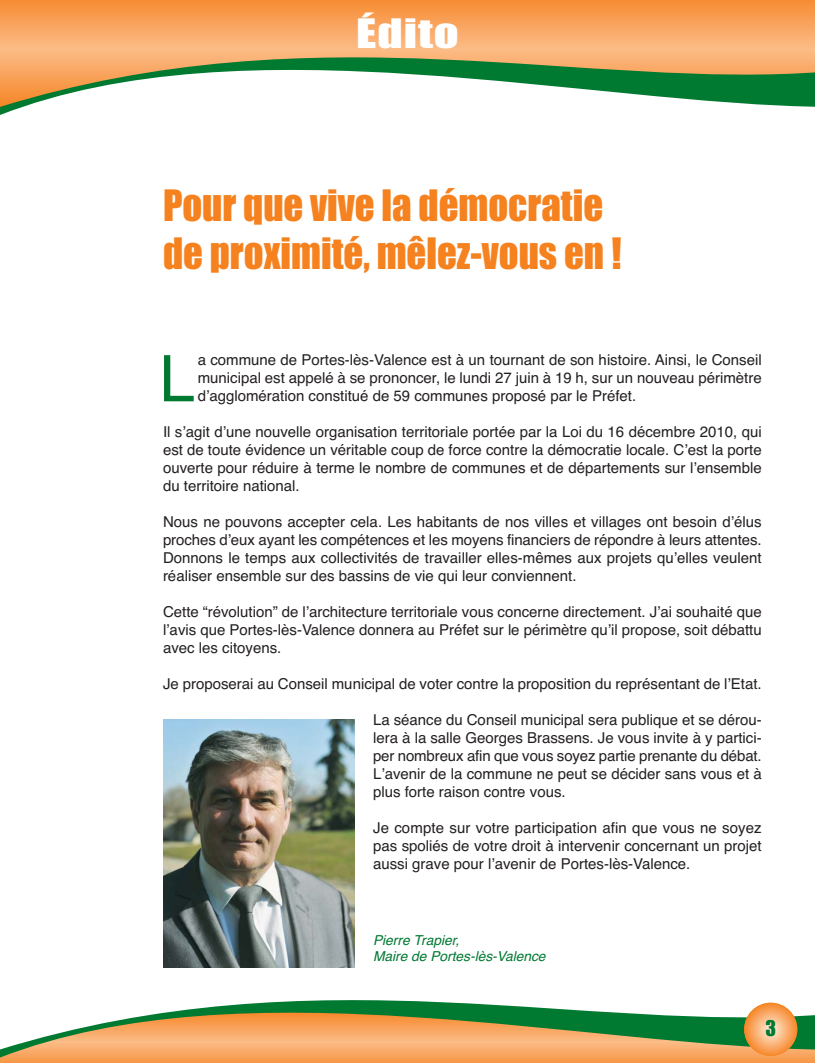
<style>
.page{position:relative;width:815px;height:1063px;background:#fff}
.page>*{position:absolute;margin:0;border:0;box-sizing:border-box;transform-origin:0 0}
.t1{font:64.38px "Helvetica";color:#007931}
.t2{font:40px/48px "Impact";color:#f5821f}
.t3{font:37.5px "Impact";letter-spacing:.02em;color:#fff;scale:1.3 1}
.t4{font:20px "Impact";color:#007931}
.t5{font:15px/18px "Helvetica";color:#231f20;text-align:justify}
.t6{font:italic 13.75px/16.5px "Helvetica";color:#007931}
</style>
<div class="page">
<svg style="left:0;top:0;width:815px;height:57px;background:#f9a661"></svg>
<svg style="left:0;top:57px;width:815px;height:58px"></svg>
<div style="left:0;top:1058px;width:815px;height:5px;background:#f89b4d"></div>
<svg style="left:0;top:1000px;width:815px;height:58px"></svg>
<svg style="left:744px;top:1003px;width:53px;height:53px;background:#f8a966"></svg>
<img style="left:163px;top:719px;width:191px;height:248px">
<h3 class="t3" style="left:356px;top:22px;width:80px">Édito</h3>
<h2 class="t2" style="left:163px;top:185px;width:460px">Pour que vive la démocratie de proximité, mêlez-vous en !</h2>
<h1 class="t1" style="left:159px;top:355px;width:37px">L</h1>
<p class="t5" style="left:198px;top:352px;width:566px">a commune de Portes-lès-Valence est à un tournant de son histoire. Ainsi, le Conseil municipal est appelé à se prononcer, le lundi 27 juin à 19 h, sur un nouveau périmètre dʼagglomération constitué de 59 communes proposé par le Préfet.</p>
<p class="t5" style="left:163px;top:424px;width:600px">Il sʼagit dʼune nouvelle organisation territoriale portée par la Loi du 16 décembre 2010, qui est de toute évidence un véritable coup de force contre la démocratie locale. Cʼest la porte ouverte pour réduire à terme le nombre de communes et de départements sur lʼensemble du territoire national.</p>
<p class="t5" style="left:163px;top:514px;width:600px">Nous ne pouvons accepter cela. Les habitants de nos villes et villages ont besoin dʼélus proches dʼeux ayant les compétences et les moyens financiers de répondre à leurs attentes.<br>Donnons le temps aux collectivités de travailler elles-mêmes aux projets quʼelles veulent réaliser ensemble sur des bassins de vie qui leur conviennent.</p>
<p class="t5" style="left:163px;top:604px;width:600px">Cette “révolution” de lʼarchitecture territoriale vous concerne directement. Jʼai souhaité que lʼavis que Portes-lès-Valence donnera au Préfet sur le périmètre quʼil propose, soit débattu avec les citoyens.</p>
<p class="t5" style="left:163px;top:676px;width:600px">Je proposerai au Conseil municipal de voter contre la proposition du représentant de lʼEtat.</p>
<p class="t5" style="left:373px;top:712px;width:390px">La séance du Conseil municipal sera publique et se dérou&shy;lera à la salle Georges Brassens. Je vous invite à y partici&shy;per nombreux afin que vous soyez partie prenante du débat.<br>Lʼavenir de la commune ne peut se décider sans vous et à plus forte raison contre vous.</p>
<p class="t5" style="left:373px;top:820px;width:390px">Je compte sur votre participation afin que vous ne soyez pas spoliés de votre droit à intervenir concernant un projet aussi grave pour lʼavenir de Portes-lès-Valence.</p>
<p class="t6" style="left:373px;top:933px;width:177px">Pierre Trapier,<br>Maire de Portes-lès-Valence</p>
<h3 class="t4" style="left:765px;top:1022px;width:12px">3</h3>
</div>
